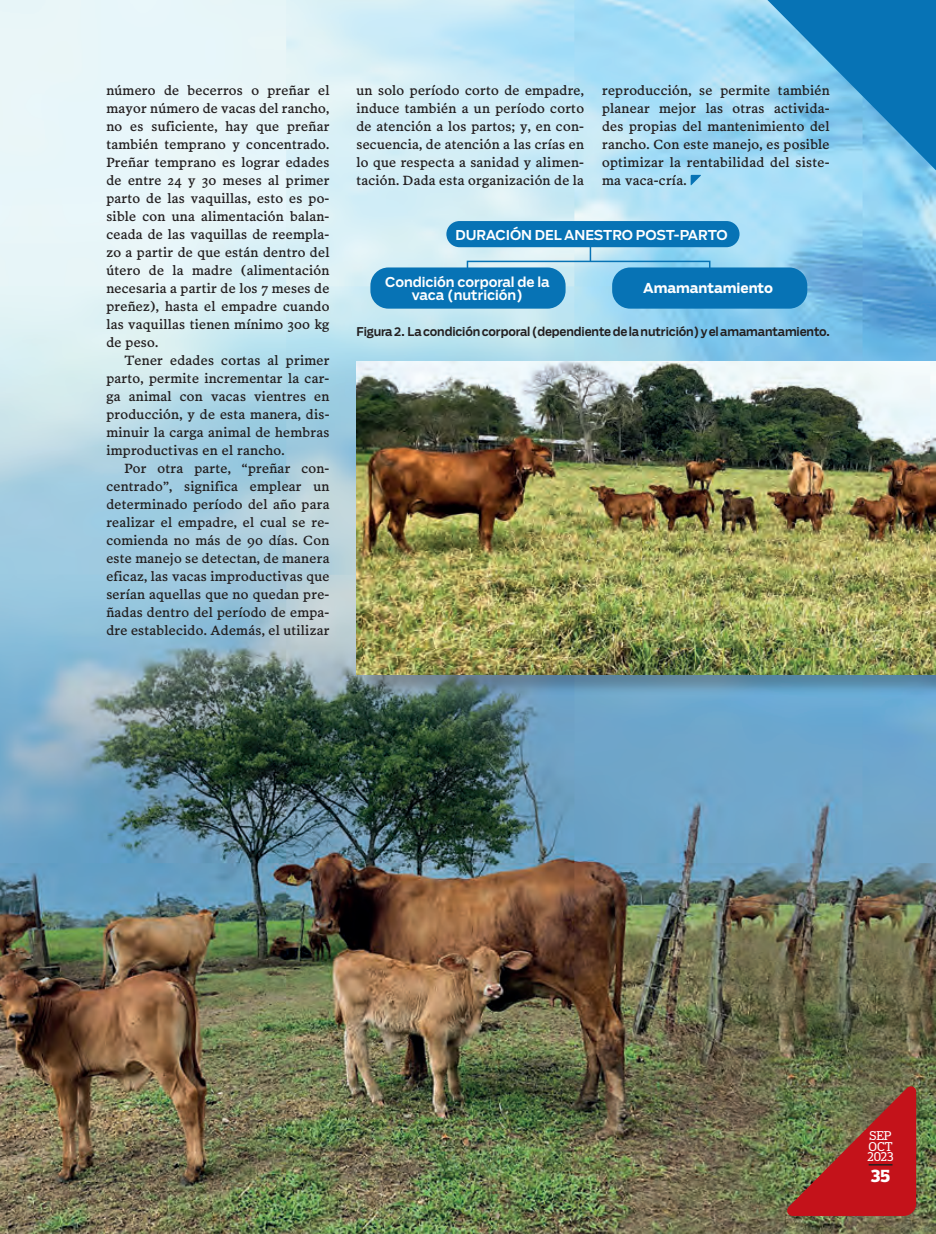
<style>
.page{position:relative;width:936px;height:1234px;background:#fff}
.page>*{position:absolute;margin:0;border:0;box-sizing:border-box;transform-origin:0 0}
.t1{font:700 16.5px "Popular";color:#fff}
.t2{font:13.5px/18px "Poynter Text Roman Four";letter-spacing:.02em;color:#231f20;text-align:justify}
.t3{font:500 13.5px/13.5px "Salvo Sans";letter-spacing:-.005em;color:#fff;text-align:center}
.t4{font:700 13.5px "Salvo Sans";letter-spacing:-.005em;color:#fff}
.t5{font:500 12px "Salvo Sans";letter-spacing:-.01em;color:#231f20}
.t6{font:12px/10.5px "Popular";color:#fff}
</style>
<div class="page">
<img style="left:0;top:0;width:935px;height:1233px">
<svg style="left:767px;top:0;width:168px;height:170px;background:#4ca2d3"></svg>
<div style="left:446px;top:221px;width:293px;height:26px;background:#0773b5;border-radius:13px"></div>
<div style="left:612px;top:267px;width:195px;height:41px;background:#0773b5;border-radius:18px"></div>
<div style="left:370px;top:267px;width:195px;height:41px;background:#0773b5;border-radius:18px"></div>
<svg style="left:589px;top:247px;width:2px;height:13px"></svg>
<div style="left:466px;top:260px;width:244px;height:11px;border:2px solid #0773b5"></div>
<div style="left:359px;top:364px;width:576px;height:332px;background:#231f20;opacity:.3"></div>
<img style="left:356px;top:361px;width:579px;height:313px">
<svg style="left:690px;top:175px;width:11px;height:10px"></svg>
<svg style="left:787px;top:1085px;width:129px;height:130px;background:#9a4031"></svg>
<hr style="left:868px;top:1163px;width:24px;height:2px;background:#231f20">
<p class="t2" style="left:106px;top:81px;width:224px">número de becerros o preñar el mayor número de vacas del rancho, no es suficiente, hay que preñar también temprano y concentrado.<br>Preñar temprano es lograr edades de entre 24 y 30 meses al primer parto de las vaquillas, esto es po&shy;sible con una alimentación balan&shy;ceada de las vaquillas de reempla&shy;zo a partir de que están dentro del útero de la madre (alimentación necesaria a partir de los 7 meses de preñez), hasta el empadre cuando las vaquillas tienen mínimo 300 kg de peso.</p>
<p class="t2" style="left:106px;top:351px;width:224px;text-indent:18px">Tener edades cortas al primer parto, permite incrementar la car&shy;ga animal con vacas vientres en producción, y de esta manera, dis&shy;minuir la carga animal de hembras improductivas en el rancho.</p>
<p class="t2" style="left:106px;top:459px;width:224px;text-indent:18px">Por otra parte, “preñar con&shy;centrado”, significa emplear un determinado período del año para realizar el empadre, el cual se re&shy;comienda no más de 90 días. Con este manejo se detectan, de manera eficaz, las vacas improductivas que serían aquellas que no quedan pre&shy;ñadas dentro del período de empa&shy;dre establecido. Además, el utilizar</p>
<p class="t2" style="left:356px;top:81px;width:229px">un solo período corto de empadre, induce también a un período corto de atención a los partos; y, en con&shy;secuencia, de atención a las crías en lo que respecta a sanidad y alimen&shy;tación. Dada esta organización de la</p>
<p class="t2" style="left:602px;top:81px;width:229px">reproducción, se permite también planear mejor las otras activida&shy;des propias del mantenimiento del rancho. Con este manejo, es posible optimizar la rentabilidad del siste&shy;ma vaca-cría.</p>
<p class="t3" style="left:455px;top:228px;width:273px">DURACIÓN DEL ANESTRO POST-PARTO</p>
<p class="t3" style="left:385px;top:275px;width:166px">Condición corporal de la vaca (nutrición)</p>
<p class="t4" style="left:643px;top:279px;width:131px">Amamantamiento</p>
<p class="t5" style="left:356px;top:323px;width:475px">Figura 2. La condición corporal (dependiente de la nutrición) y el amamantamiento.</p>
<p class="t6" style="left:867px;top:1129px;width:27px">SEP<br>OCT<br>2023</p>
<p class="t1" style="left:870px;top:1164px;width:21px">35</p>
</div>
